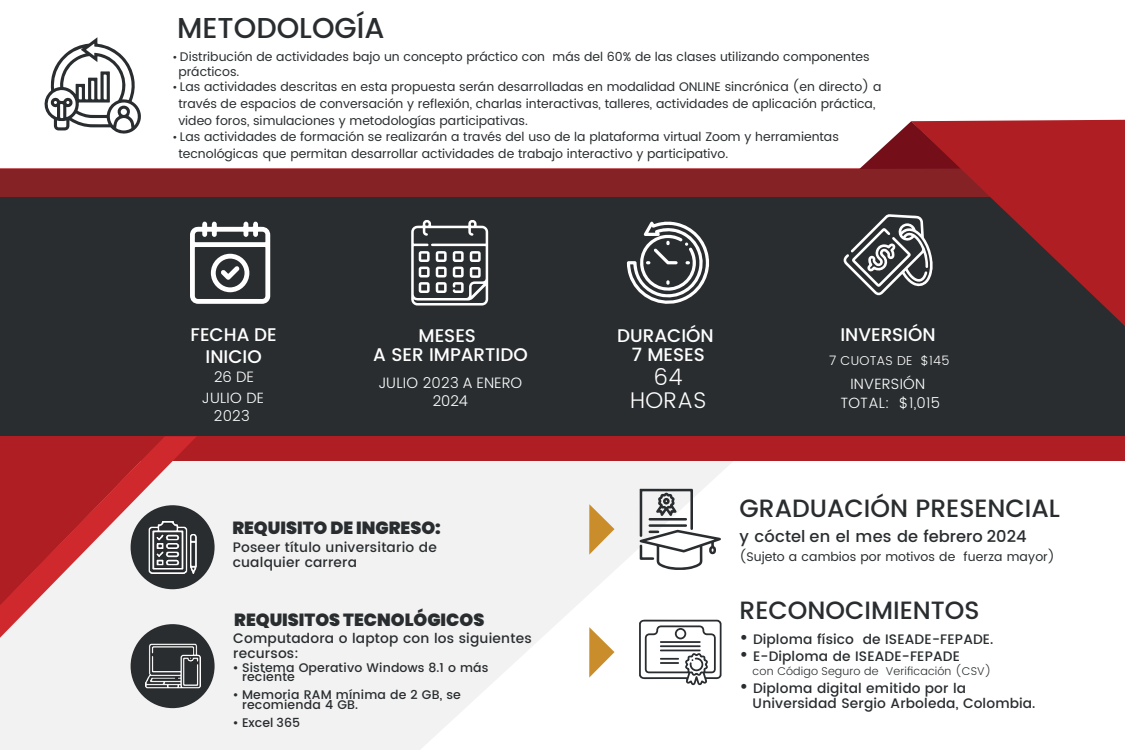
<style>
.page{position:relative;width:1125px;height:750px;background:#fff}
.page>*{position:absolute;margin:0;border:0;box-sizing:border-box;transform-origin:0 0}
.t1{font:500 28.75px "Poppins";color:#292d2f}
.t2{font:500 25px "Poppins";color:#292d2f}
.t3{font:300 22.75px/23.6px "Poppins";letter-spacing:.015em;color:#fff;text-align:center}
.t4{font:500 18.25px/19.4px "Poppins";color:#fff;text-align:center}
.t5{font:900 17.62px "Poppins";color:#292d2f}
.t6{font:500 16.25px "Poppins";color:#292d2f}
.t7{font:300 14.88px/17.9px "Poppins";letter-spacing:.015em;color:#fff;text-align:center}
.t8{font:500 13.75px/15px "Poppins";letter-spacing:.015em;color:#292d2f}
.t9{font:300 12.88px "Poppins";letter-spacing:.015em;color:#fff}
.t10{font:12.5px/16.6px "Poppins";color:#292d2f}
.t11{font:500 12.5px/9.5px "Poppins";letter-spacing:.015em;color:#292d2f}
.t12{font:300 11.25px "Poppins";letter-spacing:.015em;color:#292d2f}
.s1{font-size:11.25px}
.s2{font-weight:400;font-size:20px}
</style>
<div class="page">
<svg style="left:0;top:461px;width:733px;height:289px;fill:#f2f2f2"></svg>
<div style="left:0;top:169px;width:1125px;height:272px;background:#292d2f"></div>
<div style="left:0;top:168px;width:1125px;height:28px;background:#842226"></div>
<svg style="left:639px;top:620px;width:83px;height:65px"></svg>
<svg style="left:44px;top:37px;width:97px;height:97px"></svg>
<svg style="left:859px;top:121px;width:52px;height:48px"></svg>
<svg style="left:911px;top:120px;width:214px;height:206px;fill:#ae1e23"></svg>
<svg style="left:190px;top:222px;width:80px;height:82px"></svg>
<svg style="left:627px;top:221px;width:82px;height:83px"></svg>
<svg style="left:411px;top:220px;width:77px;height:86px"></svg>
<svg style="left:843px;top:214px;width:90px;height:82px"></svg>
<svg style="left:640px;top:489px;width:81px;height:81px"></svg>
<div style="left:0;top:436px;width:1125px;height:25px;background:#ae1e23"></div>
<svg style="left:0;top:436px;width:197px;height:202px"></svg>
<svg style="left:589px;top:504px;width:25px;height:51px"></svg>
<svg style="left:589px;top:627px;width:25px;height:51px"></svg>
<div style="left:131px;top:505px;width:84px;height:84px;background:#292d2f;border-radius:50%"></div>
<img style="left:148px;top:521px;width:49px;height:52px">
<div style="left:131px;top:624px;width:84px;height:84px;background:#292d2f;border-radius:50%"></div>
<img style="left:145px;top:643px;width:55px;height:46px">
<h1 class="t1" style="left:177px;top:7px;width:209px">METODOLOGÍA</h1>
<p class="t10" style="left:178px;top:50px;width:693px;line-height:15px;text-indent:-6px"><span class="s1">•</span> Distribución de actividades bajo un concepto práctico con más del 60% de las clases utilizando componentes prácticos.</p>
<p class="t10" style="left:178px;top:79px;width:705px;text-indent:-6px"><span class="s1">•</span> Las actividades descritas en esta propuesta serán desarrolladas en modalidad ONLINE sincrónica (en directo) a través de espacios de conversación y reflexión, charlas interactivas, talleres, actividades de aplicación práctica, video foros, simulaciones y metodologías participativas.</p>
<p class="t10" style="left:178px;top:129px;width:662px;text-indent:-6px"><span class="s1">•</span> Las actividades de formación se realizarán a través del uso de la plataforma virtual Zoom y herramientas tecnológicas que permitan desarrollar actividades de trabajo interactivo y participativo.</p>
<h3 class="t4" style="left:191px;top:324px;width:88px;line-height:22px">FECHA DE<br>INICIO</h3>
<p class="t7" style="left:202px;top:367px;width:64px;line-height:20.6px">26 DE<br>JULIO DE</p>
<p class="t7" style="left:214px;top:407px;width:38px">2023</p>
<h3 class="t4" style="left:419px;top:326px;width:59px">MESES</h3>
<h3 class="t4" style="left:840px;top:326px;width:97px">INVERSIÓN</h3>
<h3 class="t4" style="left:373px;top:346px;width:156px">A SER IMPARTIDO</h3>
<p class="t7" style="left:379px;top:374px;width:145px">JULIO 2023 A ENERO<br>2024</p>
<h3 class="t3" style="left:630px;top:366px;width:78px">64<br>HORAS</h3>
<h3 class="t4" style="left:617px;top:326px;width:98px">DURACIÓN<br>7 MESES</h3>
<p class="t9" style="left:829px;top:352px;width:122px">7 CUOTAS DE $145</p>
<p class="t7" style="left:840px;top:376px;width:101px;line-height:18.2px">INVERSIÓN<br>TOTAL: $1,015</p>
<h3 class="t5" style="left:232px;top:518px;width:210px">REQUISITO DE INGRESO:</h3>
<p class="t8" style="left:233px;top:540px;width:206px">Poseer título universitario de cualquier carrera</p>
<h3 class="t5" style="left:234px;top:609px;width:252px">REQUISITOS TECNOLÓGICOS</h3>
<p class="t8" style="left:233px;top:631px;width:300px">Computadora o laptop con los siguientes recursos:</p>
<p class="t11" style="left:242px;top:663px;width:248px;text-indent:-9px">• Sistema Operativo Windows 8.1 o más reciente</p>
<p class="t11" style="left:242px;top:690px;width:220px;text-indent:-9px">• Memoria RAM mínima de 2 GB, se recomienda 4 GB.</p>
<p class="t11" style="left:233px;top:718px;width:69px">• Excel 365</p>
<h2 class="t2" style="left:740px;top:490px;width:322px">GRADUACIÓN PRESENCIAL</h2>
<h3 class="t6" style="left:740px;top:524px;width:288px">y cóctel en el mes de febrero 2024</h3>
<p class="t10" style="left:740px;top:549px;width:317px">(Sujeto a cambios por motivos de fuerza mayor)</p>
<h2 class="t2" style="left:740px;top:591px;width:241px">RECONOCIMIENTOS</h2>
<p class="t8" style="left:740px;top:632px;width:255px"><span class="s2">•</span> Diploma físico de ISEADE-FEPADE.</p>
<p class="t8" style="left:740px;top:649px;width:222px"><span class="s2">•</span> E-Diploma de ISEADE-FEPADE</p>
<p class="t12" style="left:753px;top:663px;width:240px">con Código Seguro de Verificación (CSV)</p>
<p class="t8" style="left:753px;top:681px;width:284px;text-indent:-13px"><span class="s2">•</span> Diploma digital emitido por la<br>Universidad Sergio Arboleda, Colombia.</p>
</div>
